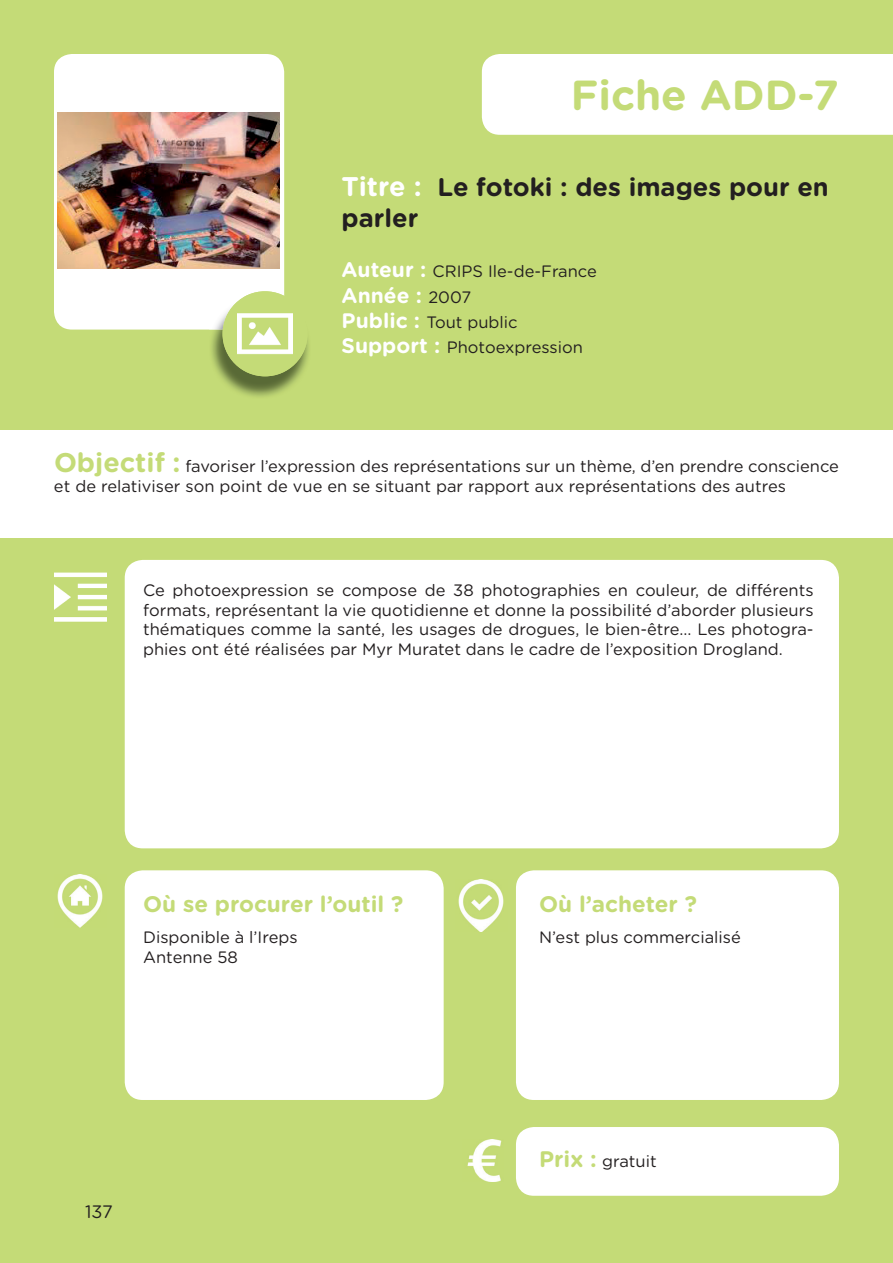
<style>
.page{position:relative;width:893px;height:1263px;background:#c4db77}
.page>*{position:absolute;margin:0;border:0;box-sizing:border-box;transform-origin:0 0}
.t1{font:700 42px "Gotham Rounded";color:#c4db77}
.t2{font:700 25.5px/30.6px "Gotham Rounded";color:#231f20}
.t3{font:700 22.5px "Gotham Rounded";color:#c4db77}
.t4{font:700 21px "Gotham Rounded";color:#fff}
.t5{font:18px "Gotham Rounded";color:#231f20}
.t6{font:16.5px/19.8px "Gotham Rounded";color:#231f20}
.s1{font-size:27px;color:#fff}
.s2{font-weight:700;font-size:21px;color:#fff}
.s3{font-weight:400;font-size:16.5px;color:#231f20}
.s4{font-weight:700;font-size:27px;color:#c4db77}
.s5{font-weight:700;font-size:22.5px;color:#c4db77}
</style>
<div class="page">
<div style="left:482px;top:54px;width:411px;height:81px;background:#fff"></div>
<div style="left:0;top:430px;width:893px;height:108px;background:#fff"></div>
<div style="left:54px;top:54px;width:230px;height:276px;background:#fff;border-radius:18px"></div>
<div style="left:125px;top:560px;width:714px;height:288px;background:#fff;border-radius:18px"></div>
<div style="left:125px;top:870px;width:319px;height:230px;background:#fff;border-radius:18px"></div>
<img style="left:54px;top:572px;width:52px;height:50px">
<img style="left:57px;top:875px;width:46px;height:52px">
<img style="left:458px;top:879px;width:46px;height:53px">
<div style="left:516px;top:870px;width:323px;height:230px;background:#fff;border-radius:18px"></div>
<div style="left:516px;top:1127px;width:323px;height:69px;background:#fff;border-radius:18px"></div>
<img style="left:467px;top:1140px;width:35px;height:41px">
<img style="left:57px;top:113px;width:223px;height:156px">
<img style="left:211px;top:330px;width:98px;height:67px">
<img style="left:209px;top:297px;width:34px;height:33px">
<div style="left:223px;top:291px;width:85px;height:85px;background:#c4db77;border-radius:50%"></div>
<img style="left:237px;top:313px;width:56px;height:42px">
<h1 class="t1" style="left:571px;top:64px;width:270px">Fiche ADD-7</h1>
<h2 class="t2" style="left:342px;top:171px;width:489px"><span class="s1">Titre :</span> Le fotoki : des images pour en parler</h2>
<p class="t6" style="left:342px;top:261px;width:257px"><span class="s2">Auteur :</span> CRIPS Ile-de-France</p>
<p class="t4" style="left:342px;top:280px;width:131px">Année : <span class="s3">2007</span></p>
<p class="t6" style="left:342px;top:309px;width:243px;line-height:25.2px"><span class="s2">Public :</span> Tout public<br><span class="s2">Support :</span> Photoexpression</p>
<p class="t6" style="left:54px;top:456px;width:786px"><span class="s4">Objectif :</span> favoriser l’expression des représentations sur un thème, d’en prendre conscience et de relativiser son point de vue en se situant par rapport aux représentations des autres</p>
<p class="t6" style="left:143px;top:579px;width:672px;text-align:justify">Ce photoexpression se compose de 38 photographies en couleur, de différents formats, représentant la vie quotidienne et donne la possibilité d’aborder plusieurs thématiques comme la santé, les usages de drogues, le bien-être... Les photogra&shy;phies ont été réalisées par Myr Muratet dans le cadre de l’exposition Drogland.</p>
<h3 class="t3" style="left:143px;top:888px;width:262px">Où se procurer l’outil ?</h3>
<p class="t6" style="left:143px;top:926px;width:156px">Disponible à l’Ireps<br>Antenne 58</p>
<p class="t5" style="left:85px;top:1199px;width:29px">137</p>
<h3 class="t3" style="left:539px;top:888px;width:159px">Où l’acheter ?</h3>
<p class="t6" style="left:539px;top:926px;width:203px">N’est plus commercialisé</p>
<p class="t6" style="left:539px;top:1150px;width:119px"><span class="s5">Prix :</span> gratuit</p>
</div>
